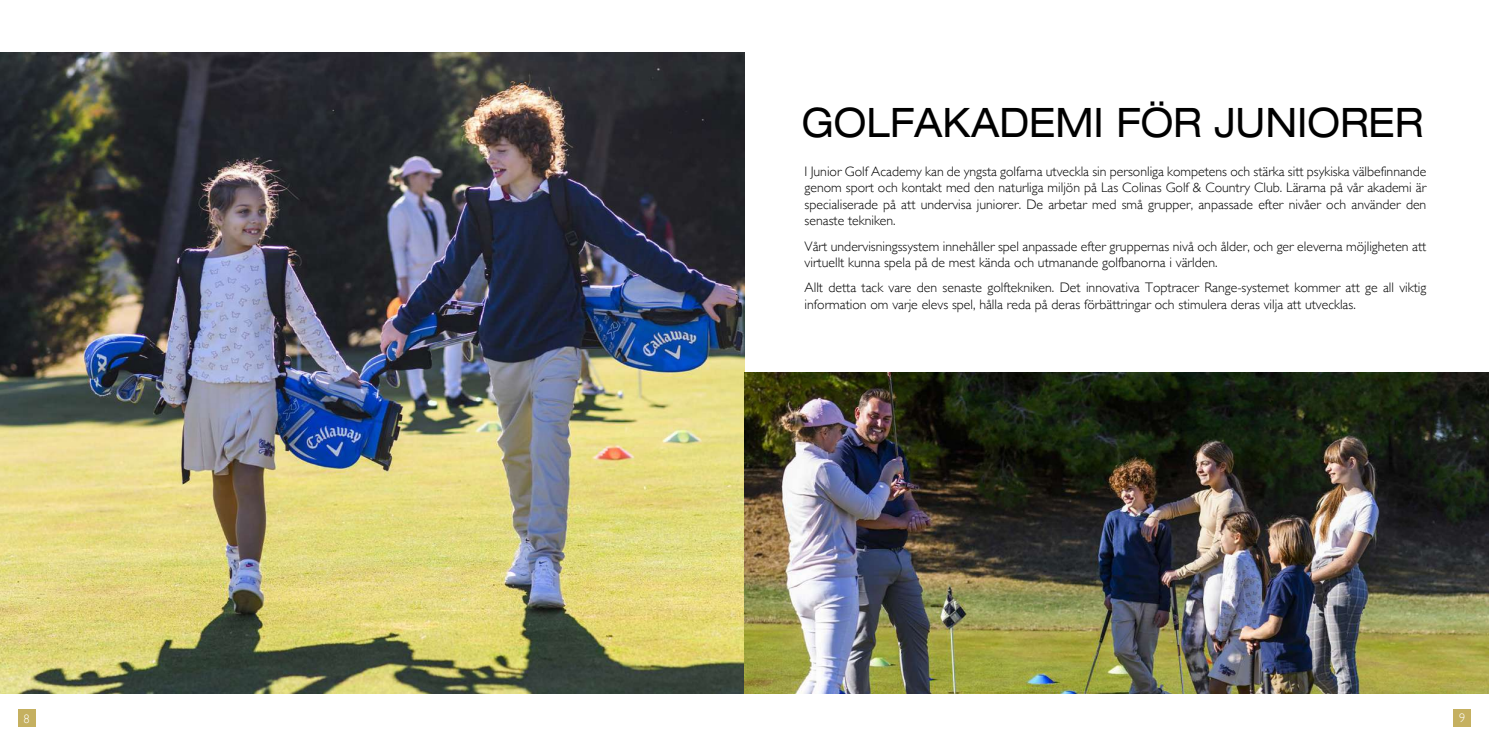
<style>
.page{position:relative;width:1489px;height:745px;background:#fff}
.page>*{position:absolute;margin:0;border:0;box-sizing:border-box;transform-origin:0 0}
.t1{font:expanded 40.62px "Helvetica Neue LT Std";color:#000;scale:.92 1}
.t2{font:300 13.75px/16.5px "Gill Sans";color:#000}
.t3{font:300 12.5px "Gill Sans";color:#fff}
</style>
<div class="page">
<div style="left:18px;top:709px;width:17px;height:17px;background:#c5b060"></div>
<div style="left:1453px;top:708px;width:17px;height:18px;background:#c5b060"></div>
<img style="left:0;top:53px;width:744px;height:639px">
<img style="left:744px;top:372px;width:744px;height:320px">
<h1 class="t1" style="left:801px;top:97px;width:677px">GOLFAKADEMI FÖR JUNIORER</h1>
<p class="t2" style="left:804px;top:162px;width:623px;text-align:justify">I Junior Golf Academy kan de yngsta golfarna utveckla sin personliga kompetens och stärka sitt psykiska välbefinnande genom sport och kontakt med den naturliga miljön på Las Colinas Golf &amp; Country Club. Lärarna på vår akademi är specialiserade på att undervisa juniorer. De arbetar med små grupper, anpassade efter nivåer och använder den senaste tekniken.</p>
<p class="t2" style="left:804px;top:237px;width:623px">Vårt undervisningssystem innehåller spel anpassade efter gruppernas nivå och ålder, och ger eleverna möjligheten att virtuellt kunna spela på de mest kända och utmanande golfbanorna i världen.</p>
<p class="t2" style="left:804px;top:279px;width:623px">Allt detta tack vare den senaste golftekniken. Det innovativa Toptracer Range-systemet kommer att ge all viktig information om varje elevs spel, hålla reda på deras förbättringar och stimulera deras vilja att utvecklas.</p>
<p class="t3" style="left:23px;top:708px;width:8px">8</p>
<p class="t3" style="left:1458px;top:707px;width:8px">9</p>
</div>
